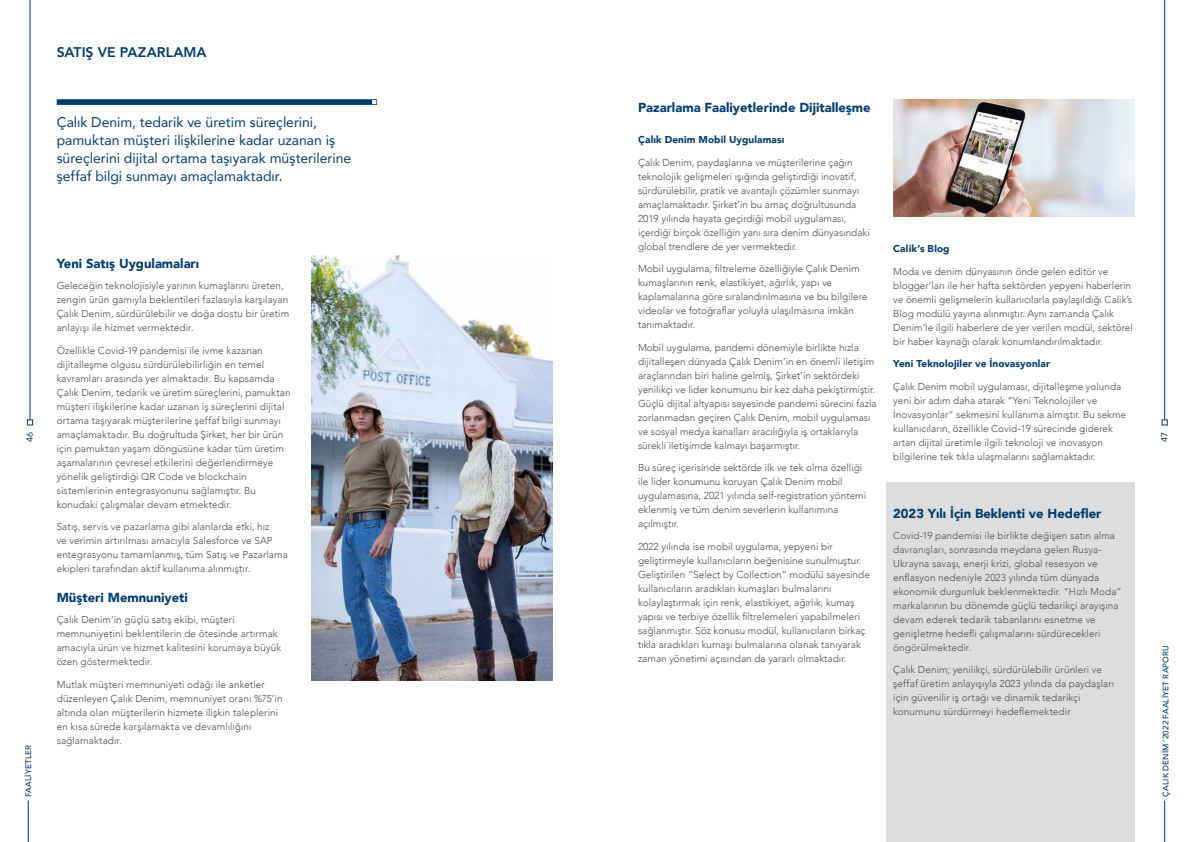
<style>
.page{position:relative;width:1191px;height:842px;background:#fff}
.page>*{position:absolute;margin:0;border:0;box-sizing:border-box;transform-origin:0 0}
.t1{font:14px/18px "Avenir";color:#003c6d}
.t2{font:800 14px "Avenir";color:#003c6d}
.t3{font:900 13px "Avenir";color:#003c6d}
.t4{font:300 10px/14px "Avenir";color:#4d4d4f}
.t5{font:900 10px "Avenir";letter-spacing:.015em;color:#003c6d}
.t6{font:9px "Avenir";color:#003c6d}
.t7{font:500 8px "Avenir";letter-spacing:.015em;color:#003c6d}
</style>
<div class="page">
<hr style="left:30px;top:0;width:1px;height:420px;background:#003c6d">
<hr style="left:1164px;top:0;width:1px;height:420px;background:#003c6d">
<hr style="left:28px;top:800px;width:1px;height:42px;background:#003c6d">
<hr style="left:1164px;top:800px;width:1px;height:42px;background:#003c6d">
<svg style="left:27px;top:420px;width:6px;height:5px"></svg>
<svg style="left:1161px;top:420px;width:6px;height:5px"></svg>
<div style="left:886px;top:482px;width:248px;height:360px;background:#dcddde"></div>
<svg style="left:57px;top:99px;width:320px;height:6px;background:#104776"></svg>
<img style="left:312px;top:255px;width:241px;height:425px">
<img style="left:893px;top:99px;width:241px;height:117px">
<h1 class="t2" style="left:57px;top:41px;width:151px">SATIŞ VE PAZARLAMA</h1>
<h2 class="t3" style="left:638px;top:97px;width:234px">Pazarlama Faaliyetlerinde Dijitalleşme</h2>
<h1 class="t1" style="left:57px;top:113px;width:296px">Çalık Denim, tedarik ve üretim süreçlerini, pamuktan müşteri ilişkilerine kadar uzanan iş süreçlerini dijital ortama taşıyarak müşterilerine şeffaf bilgi sunmayı amaçlamaktadır.</h1>
<p class="t5" style="left:638px;top:131px;width:148px">Çalık Denim Mobil Uygulaması</p>
<p class="t4" style="left:638px;top:155px;width:233px">Çalık Denim, paydaşlarına ve müşterilerine çağın teknolojik gelişmeleri ışığında geliştirdiği inovatif, sürdürülebilir, pratik ve avantajlı çözümler sunmayı amaçlamaktadır. Şirket’in bu amaç doğrultusunda 2019 yılında hayata geçirdiği mobil uygulaması, içerdiği birçok özelliğin yanı sıra denim dünyasındaki global trendlere de yer vermektedir.</p>
<p class="t4" style="left:638px;top:262px;width:231px">Mobil uygulama, filtreleme özelliğiyle Çalık Denim kumaşlarının renk, elastikiyet, ağırlık, yapı ve kaplamalarına göre sıralandırılmasına ve bu bilgilere videolar ve fotoğraflar yoluyla ulaşılmasına imkân tanımaktadır.</p>
<p class="t4" style="left:638px;top:340px;width:240px">Mobil uygulama, pandemi dönemiyle birlikte hızla dijitalleşen dünyada Çalık Denim’in en önemli iletişim araçlarından biri haline gelmiş, Şirket’in sektördeki yenilikçi ve lider konumunu bir kez daha pekiştirmiştir.<br>Güçlü dijital altyapısı sayesinde pandemi sürecini fazla zorlanmadan geçiren Çalık Denim, mobil uygulaması ve sosyal medya kanalları aracılığıyla iş ortaklarıyla sürekli iletişimde kalmayı başarmıştır.</p>
<p class="t4" style="left:638px;top:461px;width:230px">Bu süreç içerisinde sektörde ilk ve tek olma özelliği ile lider konumunu koruyan Çalık Denim mobil uygulamasına, 2021 yılında self-registration yöntemi eklenmiş ve tüm denim severlerin kullanımına açılmıştır.</p>
<p class="t4" style="left:638px;top:539px;width:233px">2022 yılında ise mobil uygulama, yepyeni bir geliştirmeyle kullanıcıların beğenisine sunulmuştur.<br>Geliştirilen “Select by Collection” modülü sayesinde kullanıcıların aradıkları kumaşları bulmalarını kolaylaştırmak için renk, elastikiyet, ağırlık, kumaş yapısı ve terbiye özellik filtrelemeleri yapabilmeleri sağlanmıştır. Söz konusu modül, kullanıcıların birkaç tıkla aradıkları kumaşı bulmalarına olanak tanıyarak zaman yönetimi açısından da yararlı olmaktadır.</p>
<p class="t5" style="left:893px;top:240px;width:58px">Calik’s Blog</p>
<p class="t4" style="left:893px;top:264px;width:241px">Moda ve denim dünyasının önde gelen editör ve blogger’ları ile her hafta sektörden yepyeni haberlerin ve önemli gelişmelerin kullanıcılarla paylaşıldığı Calik’s Blog modülü yayına alınmıştır. Aynı zamanda Çalık Denim’le ilgili haberlere de yer verilen modül, sektörel bir haber kaynağı olarak konumlandırılmaktadır.</p>
<p class="t5" style="left:893px;top:355px;width:159px">Yeni Teknolojiler ve İnovasyonlar</p>
<p class="t4" style="left:893px;top:379px;width:234px">Çalık Denim mobil uygulaması, dijitalleşme yolunda yeni bir adım daha atarak “Yeni Teknolojiler ve İnovasyonlar” sekmesini kullanıma almıştır. Bu sekme kullanıcıların, özellikle Covid-19 sürecinde giderek artan dijital üretimle ilgili teknoloji ve inovasyon bilgilerine tek tıkla ulaşmalarını sağlamaktadır.</p>
<h2 class="t3" style="left:57px;top:252px;width:144px">Yeni Satış Uygulamaları</h2>
<p class="t4" style="left:57px;top:279px;width:234px">Geleceğin teknolojisiyle yarının kumaşlarını üreten, zengin ürün gamıyla beklentileri fazlasıyla karşılayan Çalık Denim, sürdürülebilir ve doğa dostu bir üretim anlayışı ile hizmet vermektedir.</p>
<p class="t4" style="left:57px;top:343px;width:235px">Özellikle Covid-19 pandemisi ile ivme kazanan dijitalleşme olgusu sürdürülebilirliğin en temel kavramları arasında yer almaktadır. Bu kapsamda Çalık Denim, tedarik ve üretim süreçlerini, pamuktan müşteri ilişkilerine kadar uzanan iş süreçlerini dijital ortama taşıyarak müşterilerine şeffaf bilgi sunmayı amaçlamaktadır. Bu doğrultuda Şirket, her bir ürün için pamuktan yaşam döngüsüne kadar tüm üretim aşamalarının çevresel etkilerini değerlendirmeye yönelik geliştirdiği QR Code ve blockchain sistemlerinin entegrasyonunu sağlamıştır. Bu konudaki çalışmalar devam etmektedir.</p>
<p class="t4" style="left:57px;top:520px;width:233px">Satış, servis ve pazarlama gibi alanlarda etki, hız<br>ve verimin artırılması amacıyla Salesforce ve SAP entegrasyonu tamamlanmış, tüm Satış ve Pazarlama ekipleri tarafından aktif kullanıma alınmıştır.</p>
<p class="t6" style="left:22px;top:442px;width:12px;rotate:-90deg">46</p>
<p class="t6" style="left:1157px;top:442px;width:12px;rotate:-90deg">47</p>
<h2 class="t3" style="left:893px;top:502px;width:210px">2023 Yılı İçin Beklenti ve Hedefler</h2>
<p class="t4" style="left:893px;top:528px;width:230px">Covid-19 pandemisi ile birlikte değişen satın alma davranışları, sonrasında meydana gelen Rusya-Ukrayna savaşı, enerji krizi, global resesyon ve enflasyon nedeniyle 2023 yılında tüm dünyada ekonomik durgunluk beklenmektedir. “Hızlı Moda” markalarının bu dönemde güçlü tedarikçi arayışına devam ederek tedarik tabanlarını esnetme ve genişletme hedefli çalışmalarını sürdürecekleri öngörülmektedir.</p>
<p class="t4" style="left:893px;top:663px;width:223px">Çalık Denim; yenilikçi, sürdürülebilir ürünleri ve şeffaf üretim anlayışıyla 2023 yılında da paydaşları için güvenilir iş ortağı ve dinamik tedarikçi konumunu sürdürmeyi hedeflemektedir</p>
<h2 class="t3" style="left:57px;top:586px;width:133px">Müşteri Memnuniyeti</h2>
<p class="t4" style="left:57px;top:613px;width:226px">Çalık Denim’in güçlü satış ekibi, müşteri memnuniyetini beklentilerin de ötesinde artırmak amacıyla ürün ve hizmet kalitesini korumaya büyük özen göstermektedir.</p>
<p class="t4" style="left:57px;top:677px;width:227px">Mutlak müşteri memnuniyeti odağı ile anketler düzenleyen Çalık Denim, memnuniyet oranı %75’in altında olan müşterilerin hizmete ilişkin taleplerini en kısa sürede karşılamakta ve devamlılığını sağlamaktadır.</p>
<p class="t7" style="left:1158px;top:797px;width:153px;rotate:-90deg">ÇALIK DENİM ‘2022 FAALİYET RAPORU</p>
<p class="t7" style="left:21px;top:797px;width:54px;rotate:-90deg">FAALİYETLER</p>
</div>
